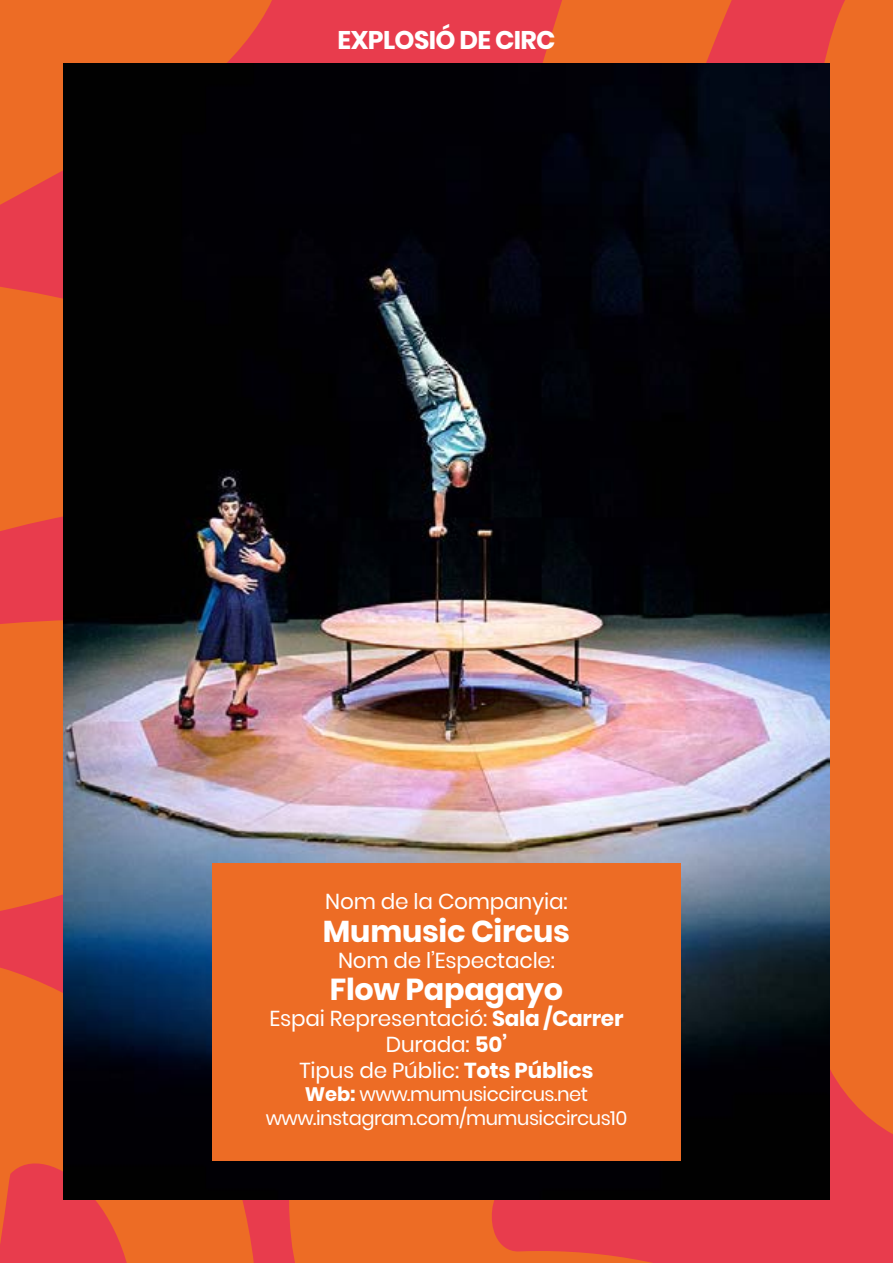
<style>
.page{position:relative;width:893px;height:1263px;background:#fff}
.page>*{position:absolute;margin:0;border:0;box-sizing:border-box;transform-origin:0 0}
.t1{font:700 30.3px "Poppins";letter-spacing:-.01em;color:#fff}
.t2{font:700 25.5px "Poppins";letter-spacing:-.025em;color:#fff}
.t3{font:21.6px/26px "Poppins";letter-spacing:-.01em;color:#fff;text-align:center}
.t4{font:19.5px/24px "Poppins";letter-spacing:-.025em;color:#fff;text-align:center}
.s1{font-weight:700}
</style>
<div class="page">
<svg style="left:0;top:0;width:166px;height:877px;background:#e8602d"></svg>
<div style="left:808px;top:0;width:85px;height:903px;background:#ed6c25"></div>
<svg style="left:0;top:877px;width:82px;height:386px;background:#ea5637"></svg>
<svg style="left:166px;top:0;width:642px;height:64px;background:#e64d3c"></svg>
<svg style="left:82px;top:903px;width:811px;height:360px;background:#e75337"></svg>
<img style="left:64px;top:64px;width:765px;height:1135px">
<div style="left:212px;top:863px;width:469px;height:298px;background:#ed6c25"></div>
<p class="t2" style="left:338px;top:25px;width:219px">EXPLOSIÓ DE CIRC</p>
<p class="t3" style="left:325px;top:889px;width:244px">Nom de la Companyia:</p>
<h1 class="t1" style="left:323px;top:913px;width:249px">Mumusic Circus</h1>
<p class="t3" style="left:338px;top:947px;width:218px">Nom de l’Espectacle:</p>
<h1 class="t1" style="left:330px;top:972px;width:235px">Flow Papagayo</h1>
<p class="t3" style="left:269px;top:1005px;width:356px">Espai Representació: <span class="s1">Sala /Carrer<br></span>Durada: <span class="s1">50’<br></span>Tipus de Públic: <span class="s1">Tots Públics</span></p>
<p class="t4" style="left:266px;top:1082px;width:363px"><span class="s1">Web:</span> www.mumusiccircus.net www.instagram.com/mumusiccircus10</p>
</div>
